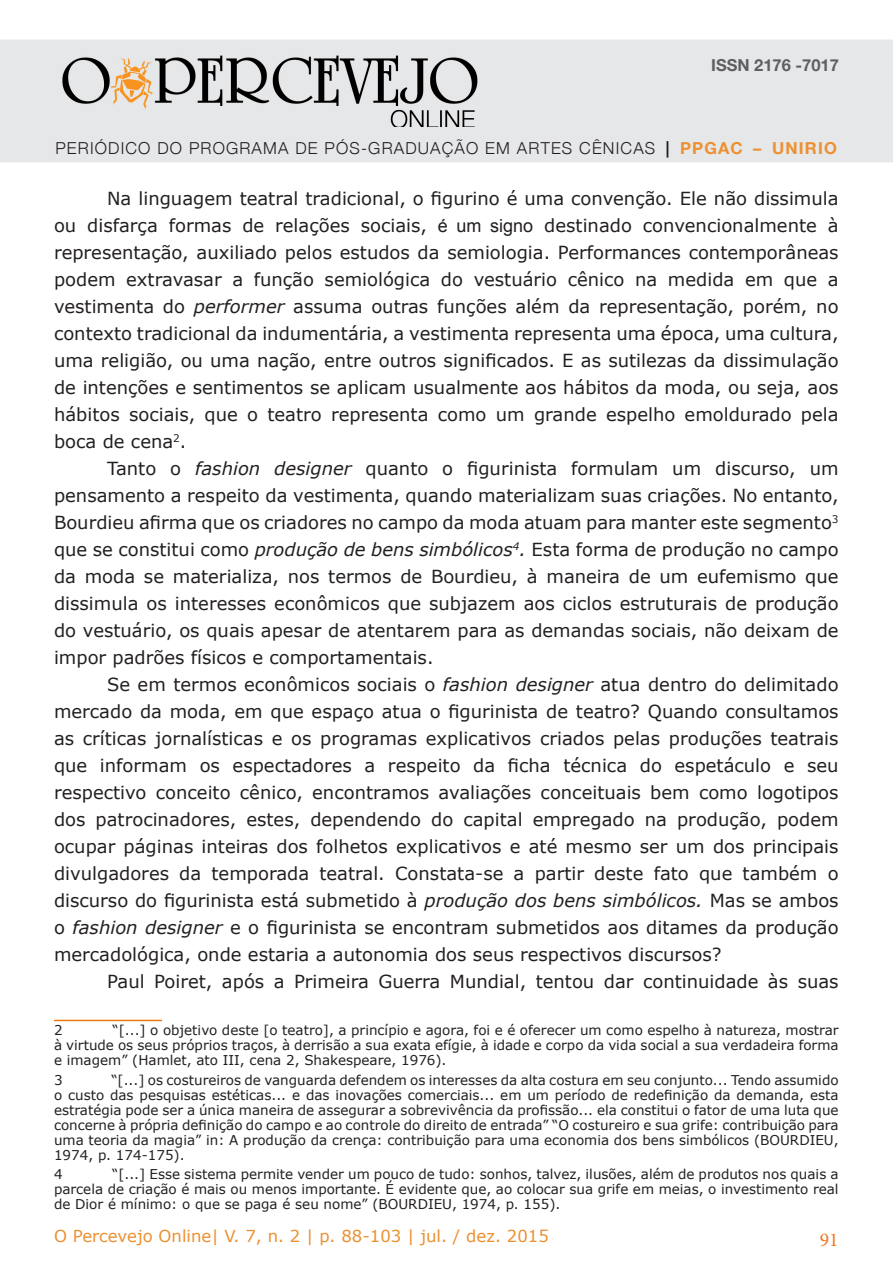
<style>
.page{position:relative;width:893px;height:1263px;background:#fff}
.page>*{position:absolute;margin:0;border:0;box-sizing:border-box;transform-origin:0 0}
.t1{font:19.5px "Minion Pro";color:#f47521}
.t2{font:18px/27px "Verdana";color:#231f20;text-align:justify}
.t3{font:300 16.5px "Helvetica Neue";letter-spacing:.07em;color:#231f20}
.t4{font:16.5px "Verdana";color:#ed9030}
.t5{font:700 16.5px "Helvetica Neue";color:#5f5f62}
.t6{font:13.5px/15px "Verdana";color:#231f20;text-align:justify}
.s1{font-weight:700}
.s2{font-weight:700;color:#ed9030}
.s3{font-family:"Arial"}
.s4{font-style:italic}
</style>
<div class="page">
<div style="left:0;top:40px;width:893px;height:122px;background:#e6e7e9"></div>
<img style="left:62px;top:55px;width:416px;height:71px">
<hr style="left:54px;top:1020px;width:108px;height:1px;background:#ed7914">
<p class="t5" style="left:711px;top:50px;width:129px">ISSN 2176 -7017</p>
<p class="t3" style="left:55px;top:135px;width:783px">PERIÓDICO DO PROGRAMA DE PÓS-GRADUAÇÃO EM ARTES CÊNICAS <span class="s1">|</span> <span class="s2">PPGAC – UNIRIO</span></p>
<p class="t2" style="left:54px;top:185px;width:786px;text-indent:53px">Na linguagem teatral tradicional, o figurino é uma convenção. Ele não dissimula ou disfarça formas de relações sociais, <span class="s3">é um signo</span> destinado convencionalmente à representação, auxiliado pelos estudos da semiologia. Performances contemporâneas podem extravasar a função semiológica do vestuário cênico na medida em que a vestimenta do <span class="s4">performer</span> assuma outras funções além da representação, porém, no contexto tradicional da indumentária, a vestimenta representa uma época, uma cultura, uma religião, ou uma nação, entre outros significados. E as sutilezas da dissimulação de intenções e sentimentos se aplicam usualmente aos hábitos da moda, ou seja, aos hábitos sociais, que o teatro representa como um grande espelho emoldurado pela boca de cena<sup>2</sup>.</p>
<p class="t2" style="left:54px;top:455px;width:786px;text-indent:53px">Tanto o <span class="s4">fashion designer</span> quanto o figurinista formulam um discurso, um pensamento a respeito da vestimenta, quando materializam suas criações. No entanto, Bourdieu afirma que os criadores no campo da moda atuam para manter este segmento<sup>3 </sup>que se constitui como <span class="s4">produção de bens simbólicos</span><sup>4</sup><span class="s4">.</span> Esta forma de produção no campo da moda se materializa, nos termos de Bourdieu, à maneira de um eufemismo que dissimula os interesses econômicos que subjazem aos ciclos estruturais de produção do vestuário, os quais apesar de atentarem para as demandas sociais, não deixam de impor padrões físicos e comportamentais.</p>
<p class="t2" style="left:54px;top:671px;width:786px;text-indent:53px">Se em termos econômicos sociais o <span class="s4">fashion designer</span> atua dentro do delimitado mercado da moda, em que espaço atua o figurinista de teatro? Quando consultamos as críticas jornalísticas e os programas explicativos criados pelas produções teatrais que informam os espectadores a respeito da ficha técnica do espetáculo e seu respectivo conceito cênico, encontramos avaliações conceituais bem como logotipos dos patrocinadores, estes, dependendo do capital empregado na produção, podem ocupar páginas inteiras dos folhetos explicativos e até mesmo ser um dos principais divulgadores da temporada teatral. Constata-se a partir deste fato que também o discurso do figurinista está submetido à <span class="s4">produção dos bens simbólicos.</span> Mas se ambos o <span class="s4">fashion designer</span> e o figurinista se encontram submetidos aos ditames da produção mercadológica, onde estaria a autonomia dos seus respectivos discursos?</p>
<p class="t2" style="left:107px;top:968px;width:733px">Paul Poiret, após a Primeira Guerra Mundial, tentou dar continuidade às suas</p>
<p class="t6" style="left:54px;top:1023px;width:10px">2</p>
<p class="t6" style="left:54px;top:1023px;width:786px;text-indent:59px">“[...] o objetivo deste [o teatro], a princípio e agora, foi e é oferecer um como espelho à natureza, mostrar à virtude os seus próprios traços, à derrisão a sua exata efígie, à idade e corpo da vida social a sua verdadeira forma e imagem” (Hamlet, ato III, cena 2, Shakespeare, 1976).</p>
<p class="t6" style="left:54px;top:1072px;width:10px">3</p>
<p class="t6" style="left:54px;top:1072px;width:786px;text-indent:57px">“[...] os costureiros de vanguarda defendem os interesses da alta costura em seu conjunto... Tendo assumido o custo das pesquisas estéticas... e das inovações comerciais... em um período de redefinição da demanda, esta estratégia pode ser a única maneira de assegurar a sobrevivência da profissão... ela constitui o fator de uma luta que concerne à própria definição do campo e ao controle do direito de entrada” “O costureiro e sua grife: contribuição para uma teoria da magia” in: A produção da crença: contribuição para uma economia dos bens simbólicos (BOURDIEU, 1974, p. 174-175).</p>
<p class="t6" style="left:54px;top:1166px;width:10px">4</p>
<p class="t6" style="left:54px;top:1166px;width:786px;text-indent:58px">“[...] Esse sistema permite vender um pouco de tudo: sonhos, talvez, ilusões, além de produtos nos quais a parcela de criação é mais ou menos importante. É evidente que, ao colocar sua grife em meias, o investimento real de Dior é mínimo: o que se paga é seu nome” (BOURDIEU, 1974, p. 155).</p>
<p class="t4" style="left:54px;top:1224px;width:496px">O Percevejo Online| V. 7, n. 2 | p. 88-103 | jul. / dez. 2015</p>
<p class="t1" style="left:820px;top:1227px;width:20px">91</p>
</div>
